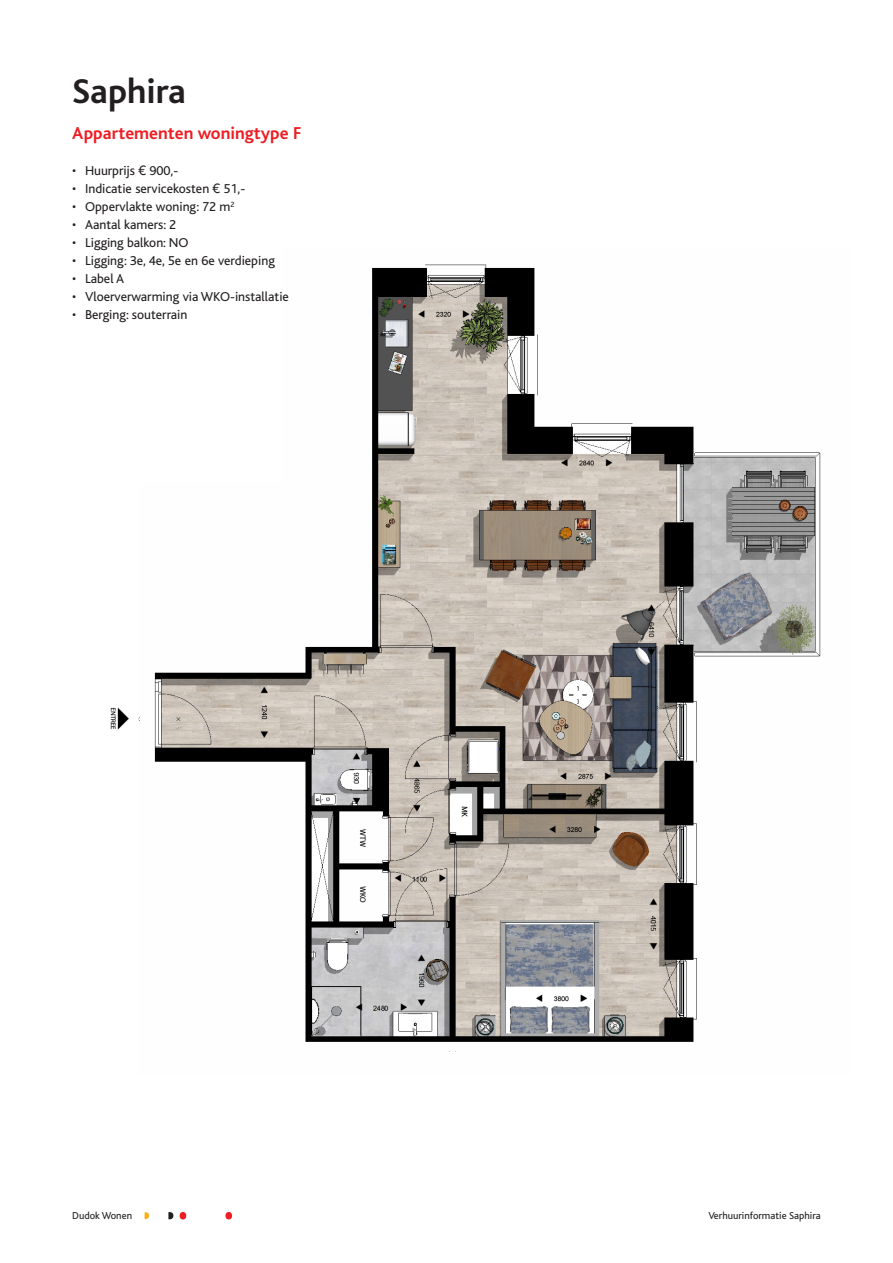
<style>
.page{position:relative;width:893px;height:1263px;background:#fff}
.page>*{position:absolute;margin:0;border:0;box-sizing:border-box;transform-origin:0 0}
.Bodytekst{font:700 36px "Bliss";color:#231f20}
.Tussenkopje{font:700 18px "Bliss";color:#ee1d23}
.Bodytekst-2{font:13.5px "Bliss";color:#231f20}
.Bodytekst-3{font:10.5px "Bliss";color:#231f20}
.Voetregel{font:10.5px "Bliss";color:#231f20}
.s1{font-family:"Akkurat WPP Pro"}
</style>
<div class="page">
<img style="left:110px;top:264px;width:711px;height:788px">
<div style="left:133px;top:229px;width:149px;height:252px;background:#fff"></div>
<div style="left:225px;top:1212px;width:7px;height:7px;background:#ee1d23;border-radius:50%"></div>
<svg style="left:145px;top:1212px;width:4px;height:7px"></svg>
<svg style="left:168px;top:1212px;width:5px;height:7px"></svg>
<div style="left:180px;top:1212px;width:6px;height:7px;background:#ee1d23;border-radius:50%"></div>
<p class="Bodytekst" style="left:72px;top:73px;width:115px">Saphira</p>
<p class="Tussenkopje" style="left:72px;top:124px;width:231px">Appartementen woningtype F</p>
<p class="Bodytekst-2" style="left:72px;top:164px;width:107px">• Huurprijs <span class="s1">€</span> 900,-</p>
<p class="Bodytekst-2" style="left:72px;top:182px;width:175px">• Indicatie servicekosten <span class="s1">€</span> 51,-</p>
<p class="Bodytekst-2" style="left:72px;top:200px;width:164px">• Oppervlakte woning: 72 m<sup>2</sup></p>
<p class="Bodytekst-2" style="left:72px;top:218px;width:105px">• Aantal kamers: 2</p>
<p class="Bodytekst-2" style="left:72px;top:236px;width:118px">• Ligging balkon: NO</p>
<p class="Bodytekst-2" style="left:72px;top:254px;width:204px">• Ligging: 3e, 4e, 5e en 6e verdieping</p>
<p class="Bodytekst-2" style="left:72px;top:272px;width:53px">• Label A</p>
<p class="Bodytekst-2" style="left:72px;top:290px;width:218px">• Vloerverwarming via WKO-installatie</p>
<p class="Bodytekst-2" style="left:72px;top:308px;width:117px">• Berging: souterrain</p>
<p class="Voetregel" style="left:72px;top:1210px;width:61px">Dudok Wonen</p>
<p class="Bodytekst-3" style="left:708px;top:1210px;width:114px">Verhuurinformatie Saphira</p>
</div>
